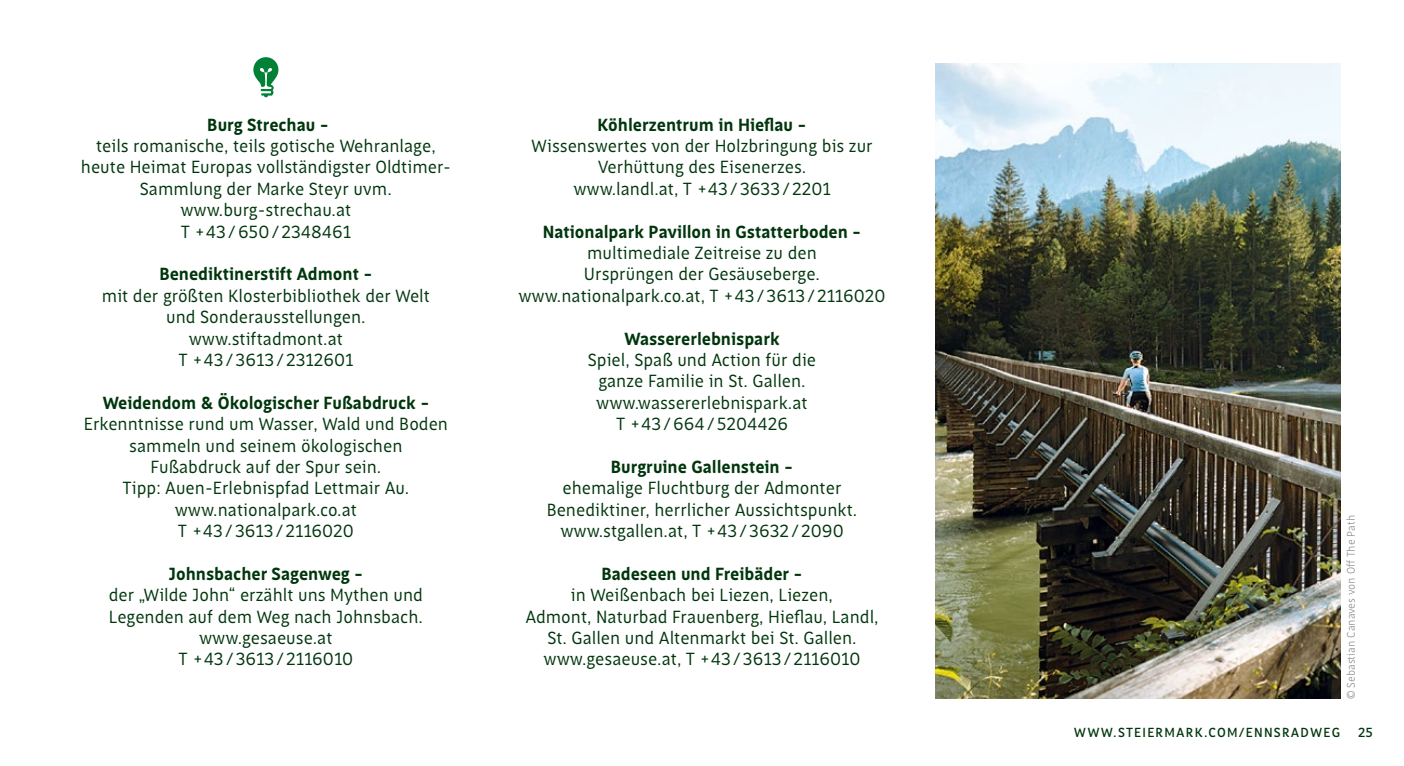
<style>
.page{position:relative;width:1404px;height:766px;background:#fff}
.page>*{position:absolute;margin:0;border:0;box-sizing:border-box;transform-origin:0 0}
.t1{font:18px/21.4px "Saya FY";color:#00360d;text-align:center}
.t2{font:700 18px "Saya FY";color:#00360d}
.t3{font:500 13.5px "Saya FY";letter-spacing:.09em;color:#00360d}
.t4{font:300 11.25px "Saya FY";color:#878786}
</style>
<div class="page">
<svg style="left:253px;top:57px;width:25px;height:40px"></svg>
<img style="left:935px;top:64px;width:404px;height:634px">
<p class="t2" style="left:207px;top:113px;width:123px">Burg Strechau –</p>
<p class="t1" style="left:81px;top:135px;width:371px">teils romanische, teils gotische Wehranlage, heute Heimat Europas vollständigster Oldtimer-Sammlung der Marke Steyr uvm. www.burg-strechau.at<br>T +43/650/2348461</p>
<p class="t2" style="left:159px;top:263px;width:214px">Benediktinerstift Admont –</p>
<p class="t1" style="left:102px;top:285px;width:329px">mit der größten Klosterbibliothek der Welt und Sonderausstellungen. www.stiftadmont.at<br>T +43/3613/2312601</p>
<p class="t2" style="left:102px;top:391px;width:328px">Weidendom &amp; Ökologischer Fußabdruck –</p>
<p class="t1" style="left:84px;top:413px;width:366px">Erkenntnisse rund um Wasser, Wald und Boden sammeln und seinem ökologischen<br>Fußabdruck auf der Spur sein.<br>Tipp: Auen-Erlebnispfad Lettmair Au. www.nationalpark.co.at<br>T +43/3613/2116020</p>
<p class="t2" style="left:169px;top:562px;width:196px">Johnsbacher Sagenweg –</p>
<p class="t1" style="left:109px;top:584px;width:316px">der „Wilde John“ erzählt uns Mythen und<br>Legenden auf dem Weg nach Johnsbach. www.gesaeuse.at<br>T +43/3613/2116010</p>
<p class="t2" style="left:597px;top:113px;width:211px">Köhlerzentrum in Hieflau –</p>
<p class="t1" style="left:531px;top:135px;width:343px">Wissenswertes von der Holzbringung bis zur<br>Verhüttung des Eisenerzes.<br>www.landl.at, T +43/3633/2201</p>
<p class="t2" style="left:542px;top:220px;width:320px">Nationalpark Pavillon in Gstatterboden –</p>
<p class="t1" style="left:518px;top:242px;width:368px">multimediale Zeitreise zu den<br>Ursprüngen der Gesäuseberge. www.nationalpark.co.at, T +43/3613/2116020</p>
<p class="t2" style="left:624px;top:327px;width:157px">Wassererlebnispark</p>
<p class="t1" style="left:588px;top:349px;width:230px">Spiel, Spaß und Action für die ganze Familie in St. Gallen. www.wassererlebnispark.at<br>T +43/664/5204426</p>
<p class="t2" style="left:610px;top:455px;width:184px">Burgruine Gallenstein –</p>
<p class="t1" style="left:546px;top:477px;width:312px">ehemalige Fluchtburg der Admonter<br>Benediktiner, herrlicher Aussichtspunkt. www.stgallen.at, T +43/3632/2090</p>
<p class="t2" style="left:601px;top:562px;width:203px">Badeseen und Freibäder –</p>
<p class="t1" style="left:525px;top:584px;width:354px">in Weißenbach bei Liezen, Liezen,<br>Admont, Naturbad Frauenberg, Hieflau, Landl, St. Gallen und Altenmarkt bei St. Gallen. www.gesaeuse.at, T +43/3613/2116010</p>
<p class="t4" style="left:1344px;top:698px;width:185px;rotate:-90deg">© Sebastian Canaves von Off The Path</p>
<p class="t3" style="left:1073px;top:723px;width:268px">WWW.STEIERMARK.COM/ENNSRADWEG</p>
<p class="t3" style="left:1357px;top:724px;width:16px">25</p>
</div>
